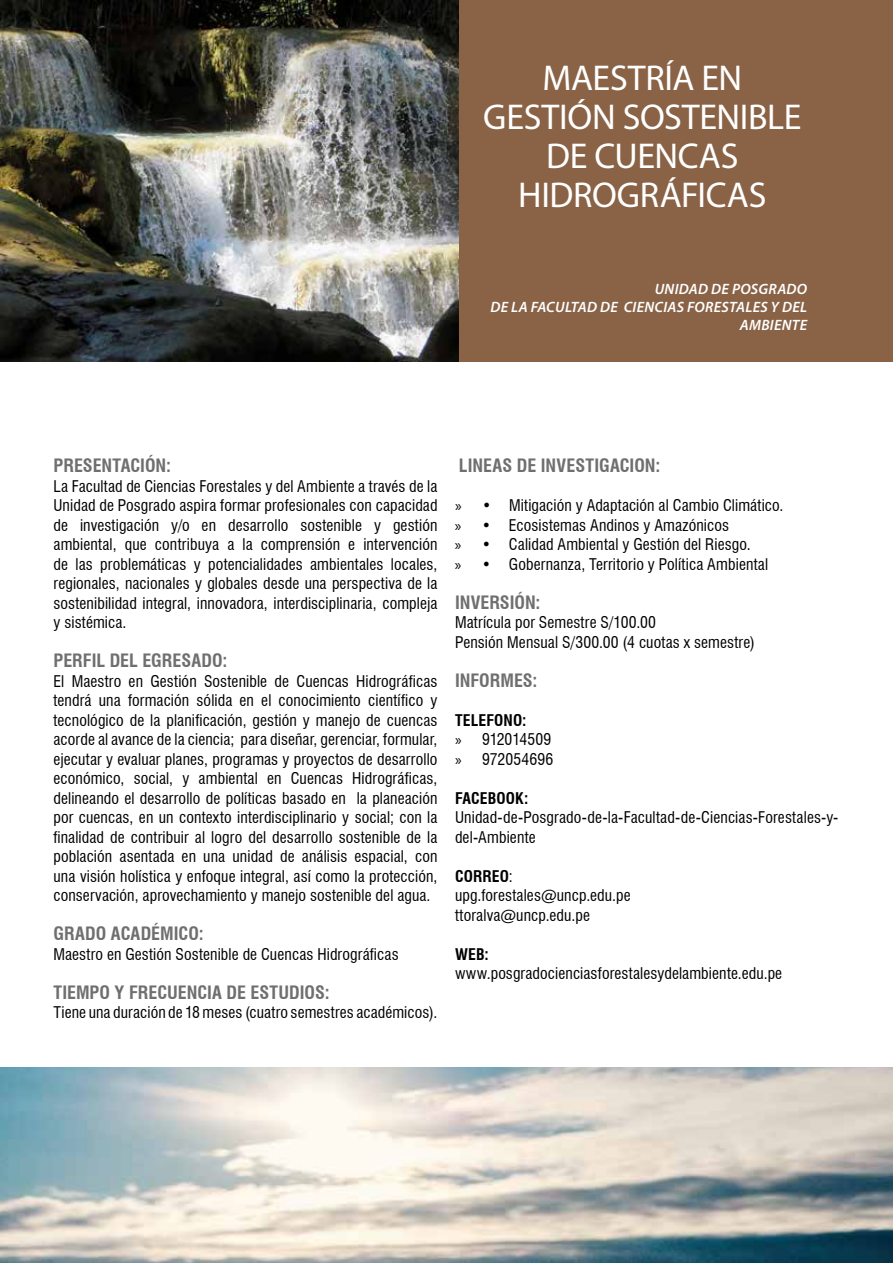
<style>
.page{position:relative;width:893px;height:1263px;background:#fff}
.page>*{position:absolute;margin:0;border:0;box-sizing:border-box;transform-origin:0 0}
.t1{font:36px/39px "Myriad Pro";letter-spacing:-.01em;color:#fff;text-align:center}
.t2{font:700 condensed 18px "Swiss 721 BT";color:#706f6f}
.t3{font:condensed 15.75px/19.5px "Swiss 721 BT";letter-spacing:.01em;color:#000}
.t4{font:700 condensed 15.75px "Swiss 721 BT";letter-spacing:.005em;color:#000}
.t5{font:italic 600 15px/18px "Myriad Pro";letter-spacing:.02em;color:#fff;text-align:right}
.s1{font-family:"Myriad Pro";font-stretch:normal}
.s2{font-weight:700}
</style>
<div class="page">
<img style="left:0;top:1067px;width:893px;height:196px">
<div style="left:0;top:0;width:893px;height:361px;background:#8a6347"></div>
<img style="left:0;top:0;width:459px;height:361px">
<h1 class="t1" style="left:483px;top:58px;width:320px">MAESTRÍA EN<br>GESTIÓN SOSTENIBLE<br>DE CUENCAS<br>HIDROGRÁFICAS</h1>
<p class="t5" style="left:490px;top:280px;width:318px">UNIDAD DE POSGRADO<br>DE LA FACULTAD DE CIENCIAS FORESTALES Y DEL<br>AMBIENTE</p>
<p class="t2" style="left:54px;top:455px;width:119px">PRESENTACIÓN:</p>
<p class="t3" style="left:54px;top:476px;width:386px;text-align:justify">La Facultad de Ciencias Forestales y del Ambiente a través de la Unidad de Posgrado aspira formar profesionales con capacidad de investigación y/o en desarrollo sostenible y gestión ambiental, que contribuya a la comprensión e intervención de las problemáticas y potencialidades ambientales locales, regionales, nacionales y globales desde una perspectiva de la sostenibilidad integral, innovadora, interdisciplinaria, compleja y sistémica.</p>
<p class="t2" style="left:54px;top:650px;width:175px">PERFIL DEL EGRESADO:</p>
<p class="t3" style="left:54px;top:671px;width:385px;text-align:justify">El Maestro en Gestión Sostenible de Cuencas Hidrográficas tendrá una formación sólida en el conocimiento científico y tecnológico de la planificación, gestión y manejo de cuencas acorde al avance de la ciencia; para diseñar, gerenciar, formular, ejecutar y evaluar planes, programas y proyectos de desarrollo económico, social, y ambiental en Cuencas Hidrográficas, delineando el desarrollo de políticas basado en la planeación por cuencas, en un contexto interdisciplinario y social; con la finalidad de contribuir al logro del desarrollo sostenible de la población asentada en una unidad de análisis espacial, con una visión holística y enfoque integral, así como la protección, conservación, aprovechamiento y manejo sostenible del agua.</p>
<p class="t2" style="left:54px;top:923px;width:152px">GRADO ACADÉMICO:</p>
<p class="t3" style="left:54px;top:944px;width:347px">Maestro en Gestión Sostenible de Cuencas Hidrográficas</p>
<p class="t2" style="left:54px;top:981px;width:278px">TIEMPO Y FRECUENCIA DE ESTUDIOS:</p>
<p class="t3" style="left:54px;top:1003px;width:385px">Tiene una duración de 18 meses (cuatro semestres académicos).</p>
<p class="t2" style="left:459px;top:455px;width:203px">LINEAS DE INVESTIGACION:</p>
<p class="t3" style="left:455px;top:496px;width:330px"><span class="s1">»</span> • Mitigación y Adaptación al Cambio Climático. <span class="s1">»</span> • Ecosistemas Andinos y Amazónicos<br><span class="s1">»</span> • Calidad Ambiental y Gestión del Riesgo.<br><span class="s1">»</span> • Gobernanza, Territorio y Política Ambiental</p>
<p class="t2" style="left:455px;top:591px;width:87px">INVERSIÓN:</p>
<p class="t3" style="left:455px;top:613px;width:301px">Matrícula por Semestre S/100.00<br>Pensión Mensual S/300.00 (4 cuotas x semestre)</p>
<p class="t2" style="left:455px;top:669px;width:84px">INFORMES:</p>
<p class="t3" style="left:455px;top:710px;width:100px"><span class="s2">TELEFONO:<br></span><span class="s1">»</span> 912014509 <span class="s1">»</span> 972054696</p>
<p class="t4" style="left:455px;top:789px;width:75px">FACEBOOK:</p>
<p class="t3" style="left:455px;top:808px;width:385px">Unidad-de-Posgrado-de-la-Facultad-de-Ciencias-Forestales-y&shy;del-Ambiente</p>
<p class="t3" style="left:455px;top:866px;width:177px"><span class="s2">CORREO</span>: upg.forestales@uncp.edu.pe ttoralva@uncp.edu.pe</p>
<p class="t4" style="left:455px;top:945px;width:35px">WEB:</p>
<p class="t3" style="left:455px;top:964px;width:329px">www.posgradocienciasforestalesydelambiente.edu.pe</p>
</div>
